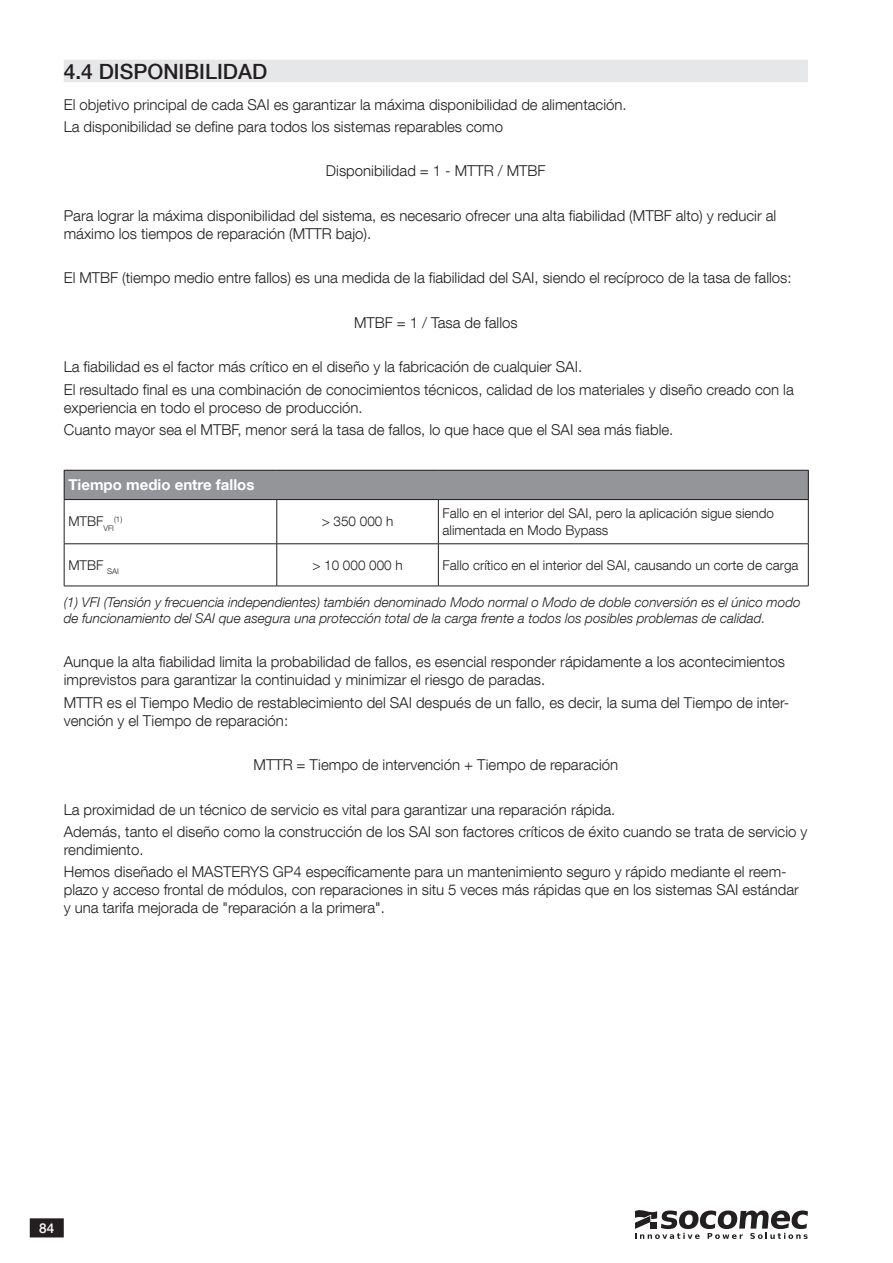
<style>
.page{position:relative;width:893px;height:1263px;background:#fff}
.page>*{position:absolute;margin:0;border:0;box-sizing:border-box;transform-origin:0 0}
.t1{font:500 21px "Helvetica Neue LT Com";color:#231f20}
.t2{font:300 15px/22.2px "Helvetica Neue LT Com";color:#231f20}
.t3{font:700 15px "Helvetica Neue LT Com";color:#fff}
.t4{font:italic 300 13.5px/16.2px "Helvetica Neue LT Com";color:#231f20}
.t5{font:300 13.5px/16.2px "Helvetica Neue LT Com";color:#231f20}
.t6{font:500 13.5px "Helvetica Neue LT Com";color:#fff}
.t7{font:300 7.8px "Helvetica Neue LT Com";color:#231f20}
</style>
<div class="page">
<div style="left:64px;top:60px;width:744px;height:22px;background:#e6e7e9"></div>
<div style="left:64px;top:470px;width:744px;height:30px;background:#939598"></div>
<svg style="left:808px;top:471px;width:1px;height:28px"></svg>
<hr style="left:64px;top:543px;width:213px;height:1px;background:#231f20">
<hr style="left:277px;top:543px;width:161px;height:1px;background:#231f20">
<hr style="left:438px;top:543px;width:370px;height:1px;background:#231f20">
<hr style="left:277px;top:586px;width:161px;height:1px;background:#231f20">
<hr style="left:64px;top:500px;width:1px;height:43px;background:#231f20">
<hr style="left:276px;top:500px;width:1px;height:43px;background:#231f20">
<hr style="left:64px;top:544px;width:1px;height:42px;background:#231f20">
<hr style="left:276px;top:544px;width:1px;height:42px;background:#231f20">
<hr style="left:64px;top:586px;width:213px;height:1px;background:#231f20">
<hr style="left:438px;top:500px;width:1px;height:43px;background:#231f20">
<hr style="left:808px;top:500px;width:1px;height:43px;background:#231f20">
<hr style="left:438px;top:544px;width:1px;height:42px;background:#231f20">
<hr style="left:808px;top:544px;width:1px;height:42px;background:#231f20">
<hr style="left:438px;top:586px;width:370px;height:1px;background:#231f20">
<hr style="left:64px;top:470px;width:213px;height:1px;background:#231f20">
<svg style="left:64px;top:471px;width:1px;height:28px"></svg>
<hr style="left:277px;top:470px;width:161px;height:1px;background:#231f20">
<hr style="left:438px;top:470px;width:371px;height:1px;background:#231f20">
<hr style="left:64px;top:499px;width:213px;height:1px;background:#231f20">
<hr style="left:277px;top:499px;width:161px;height:1px;background:#231f20">
<hr style="left:438px;top:499px;width:370px;height:1px;background:#231f20">
<svg style="left:635px;top:1210px;width:173px;height:29px"></svg>
<div style="left:650px;top:1222px;width:7px;height:7px;background:#231f20"></div>
<div style="left:31px;top:1219px;width:32px;height:18px;background:#231f20"></div>
<div style="left:30px;top:1218px;width:34px;height:19px;border:2px solid #231f20"></div>
<h1 class="t1" style="left:64px;top:59px;width:205px">4.4 DISPONIBILIDAD</h1>
<p class="t2" style="left:64px;top:93px;width:564px">El objetivo principal de cada SAI es garantizar la máxima disponibilidad de alimentación.<br>La disponibilidad se define para todos los sistemas reparables como</p>
<p class="t2" style="left:326px;top:160px;width:221px">Disponibilidad = 1 - MTTR / MTBF</p>
<p class="t2" style="left:64px;top:206px;width:714px;line-height:18px">Para lograr la máxima disponibilidad del sistema, es necesario ofrecer una alta fiabilidad (MTBF alto) y reducir al máximo los tiempos de reparación (MTTR bajo).</p>
<p class="t2" style="left:64px;top:267px;width:729px">El MTBF (tiempo medio entre fallos) es una medida de la fiabilidad del SAI, siendo el recíproco de la tasa de fallos:</p>
<p class="t2" style="left:354px;top:311px;width:165px">MTBF = 1 / Tasa de fallos</p>
<p class="t2" style="left:64px;top:356px;width:731px">La fiabilidad es el factor más crítico en el diseño y la fabricación de cualquier SAI.<br>El resultado final es una combinación de conocimientos técnicos, calidad de los materiales y diseño creado con la</p>
<p class="t2" style="left:64px;top:396px;width:611px">experiencia en todo el proceso de producción.<br>Cuanto mayor sea el MTBF, menor será la tasa de fallos, lo que hace que el SAI sea más fiable.</p>
<p class="t3" style="left:68px;top:475px;width:187px">Tiempo medio entre fallos</p>
<p class="t5" style="left:68px;top:513px;width:47px">MTBF<sub>VFI</sub></p>
<p class="t7" style="left:114px;top:514px;width:10px">(1)</p>
<p class="t5" style="left:322px;top:513px;width:73px">&gt; 350 000 h</p>
<p class="t5" style="left:443px;top:505px;width:333px">Fallo en el interior del SAI, pero la aplicación sigue siendo alimentada en Modo Bypass</p>
<p class="t5" style="left:68px;top:556px;width:52px">MTBF <sub>SAI</sub></p>
<p class="t5" style="left:312px;top:556px;width:92px">&gt; 10 000 000 h</p>
<p class="t5" style="left:443px;top:556px;width:357px">Fallo crítico en el interior del SAI, causando un corte de carga</p>
<p class="t4" style="left:64px;top:593px;width:738px">(1) VFI (Tensión y frecuencia independientes) también denominado Modo normal o Modo de doble conversión es el único modo de funcionamiento del SAI que asegura una protección total de la carga frente a todos los posibles problemas de calidad.</p>
<p class="t2" style="left:64px;top:653px;width:723px;line-height:18px">Aunque la alta fiabilidad limita la probabilidad de fallos, es esencial responder rápidamente a los acontecimientos imprevistos para garantizar la continuidad y minimizar el riesgo de paradas.</p>
<p class="t2" style="left:64px;top:693px;width:727px;line-height:18px">MTTR es el Tiempo Medio de restablecimiento del SAI después de un fallo, es decir, la suma del Tiempo de inter&shy;vención y el Tiempo de reparación:</p>
<p class="t2" style="left:253px;top:753px;width:366px">MTTR = Tiempo de intervención + Tiempo de reparación</p>
<p class="t2" style="left:64px;top:798px;width:745px">La proximidad de un técnico de servicio es vital para garantizar una reparación rápida.<br>Además, tanto el diseño como la construcción de los SAI son factores críticos de éxito cuando se trata de servicio y</p>
<p class="t2" style="left:64px;top:838px;width:724px">rendimiento.<br>Hemos diseñado el MASTERYS GP4 específicamente para un mantenimiento seguro y rápido mediante el reem-</p>
<p class="t2" style="left:64px;top:880px;width:737px;line-height:18px">plazo y acceso frontal de módulos, con reparaciones in situ 5 veces más rápidas que en los sistemas SAI estándar y una tarifa mejorada de "reparación a la primera".</p>
<p class="t6" style="left:39px;top:1220px;width:17px">84</p>
</div>
